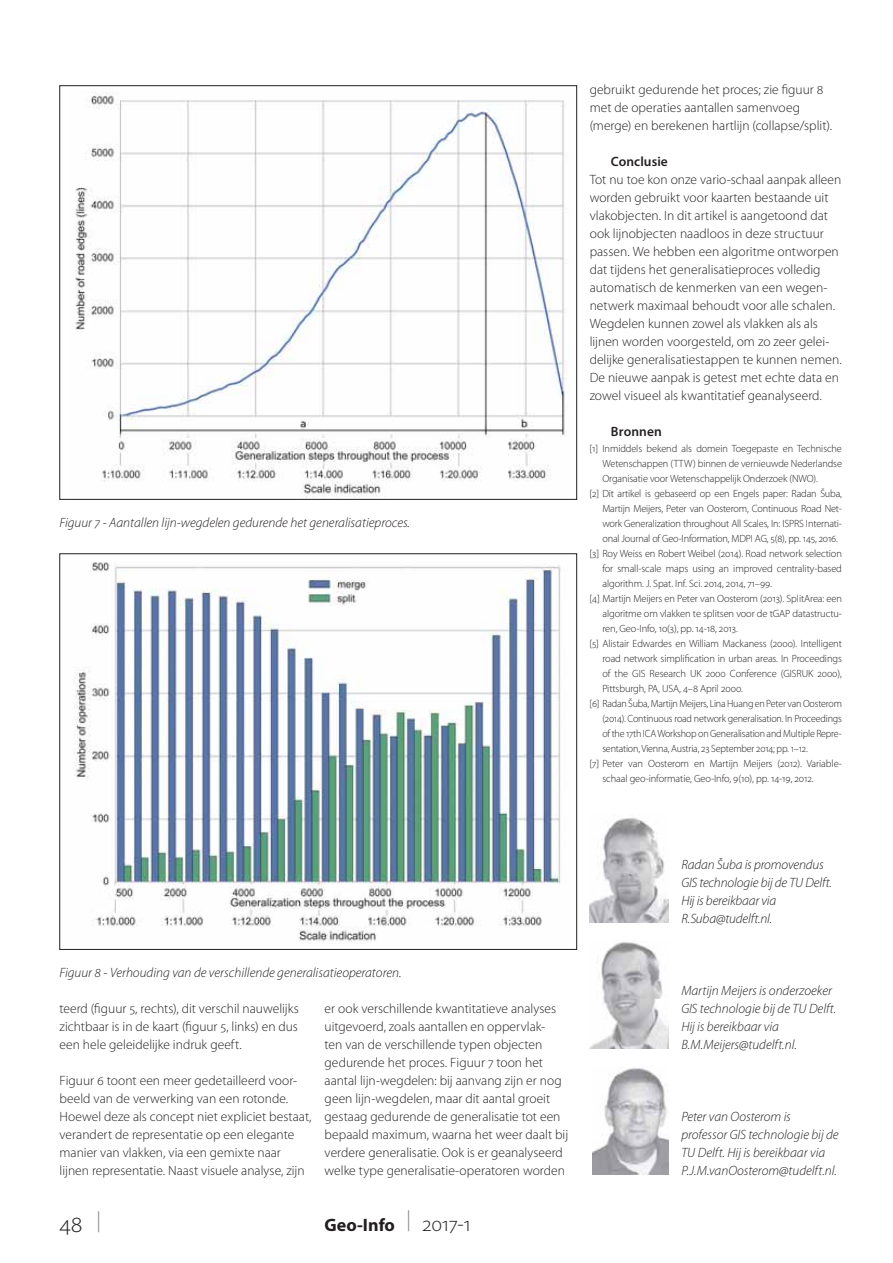
<style>
.page{position:relative;width:893px;height:1263px;background:#fff}
.page>*{position:absolute;margin:0;border:0;box-sizing:border-box;transform-origin:0 0}
.t1{font:300 24px "Myriad Pro";color:#231f20}
.t2{font:700 18px "Myriad Pro";color:#231f20}
.t3{font:300 13.5px/18px "Myriad Pro";color:#231f20}
.t4{font:italic 300 13.5px/18px "Myriad Pro";color:#231f20}
.t5{font:600 13.5px "Myriad Pro";letter-spacing:.005em;color:#231f20}
.t6{font:300 10.5px "Myriad Pro";letter-spacing:-.01em;color:#231f20}
.t7{font:300 10.5px "Myriad Pro";letter-spacing:-.01em;color:#231f20;scale:.96 1}
.s1{font-weight:300;font-size:21px}
</style>
<div class="page">
<img style="left:75px;top:92px;width:492px;height:406px">
<img style="left:74px;top:562px;width:487px;height:382px">
<img style="left:592px;top:1068px;width:77px;height:107px">
<img style="left:590px;top:942px;width:79px;height:107px">
<img style="left:590px;top:818px;width:79px;height:105px">
<p class="t4" style="left:60px;top:514px;width:352px">Figuur 7 - Aantallen lijn-wegdelen gedurende het generalisatieproces.</p>
<p class="t3" style="left:590px;top:82px;width:244px">gebruikt gedurende het proces; zie figuur 8 met de operaties aantallen samenvoeg (merge) en berekenen hartlijn (collapse/split).</p>
<p class="t5" style="left:611px;top:157px;width:58px">Conclusie</p>
<p class="t3" style="left:590px;top:172px;width:254px">Tot nu toe kon onze vario-schaal aanpak alleen worden gebruikt voor kaarten bestaande uit vlakobjecten. In dit artikel is aangetoond dat ook lijnobjecten naadloos in deze structuur passen. We hebben een algoritme ontworpen dat tijdens het generalisatieproces volledig automatisch de kenmerken van een wegen&shy;netwerk maximaal behoudt voor alle schalen.<br>Wegdelen kunnen zowel als vlakken als als lijnen worden voorgesteld, om zo zeer gelei&shy;delijke generalisatiestappen te kunnen nemen.<br>De nieuwe aanpak is getest met echte data en zowel visueel als kwantitatief geanalyseerd.</p>
<p class="t5" style="left:611px;top:427px;width:52px">Bronnen</p>
<p class="t6" style="left:590px;top:444px;width:254px">[1] Inmiddels bekend als domein Toegepaste en Technische</p>
<p class="t6" style="left:602px;top:459px;width:241px">Wetenschappen (TTW) binnen de vernieuwde Nederlandse</p>
<p class="t6" style="left:602px;top:474px;width:217px">Organisatie voor Wetenschappelijk Onderzoek (NWO).</p>
<p class="t6" style="left:590px;top:489px;width:254px">[2] Dit artikel is gebaseerd op een Engels paper: Radan Šuba,</p>
<p class="t6" style="left:602px;top:504px;width:241px">Martijn Meijers, Peter van Oosterom, Continuous Road Net-</p>
<p class="t6" style="left:602px;top:519px;width:241px">work Generalization throughout All Scales, In: ISPRS Internati-</p>
<p class="t6" style="left:602px;top:534px;width:237px">onal Journal of Geo-Information, MDPI AG, 5(8), pp. 145, 2016.</p>
<p class="t6" style="left:590px;top:549px;width:254px">[3] Roy Weiss en Robert Weibel (2014). Road network selection</p>
<p class="t6" style="left:602px;top:564px;width:241px">for small-scale maps using an improved centrality-based</p>
<p class="t6" style="left:602px;top:579px;width:171px">algorithm. J. Spat. Inf. Sci. 2014, 2014, 71–99.</p>
<p class="t6" style="left:590px;top:594px;width:254px">[4] Martijn Meijers en Peter van Oosterom (2013). SplitArea: een</p>
<p class="t6" style="left:602px;top:609px;width:241px">algoritme om vlakken te splitsen voor de tGAP datastructu-</p>
<p class="t6" style="left:602px;top:624px;width:137px">ren, Geo-Info, 10(3), pp. 14-18, 2013.</p>
<p class="t7" style="left:590px;top:639px;width:264px">[5] Alistair Edwardes en William Mackaness (2000). Intelligent</p>
<p class="t6" style="left:602px;top:654px;width:241px">road network simplification in urban areas. In Proceedings</p>
<p class="t6" style="left:602px;top:669px;width:241px">of the GIS Research UK 2000 Conference (GISRUK 2000),</p>
<p class="t6" style="left:602px;top:684px;width:142px">Pittsburgh, PA, USA, 4–8 April 2000.</p>
<p class="t7" style="left:590px;top:699px;width:264px">[6] Radan Šuba, Martijn Meijers, Lina Huang en Peter van Oosterom</p>
<p class="t7" style="left:602px;top:714px;width:251px">(2014). Continuous road network generalisation. In Proceedings</p>
<p class="t7" style="left:602px;top:729px;width:251px">of the 17th ICA Workshop on Generalisation and Multiple Repre-</p>
<p class="t7" style="left:602px;top:744px;width:215px">sentation, Vienna, Austria, 23 September 2014; pp. 1–12.</p>
<p class="t6" style="left:590px;top:759px;width:254px">[7] Peter van Oosterom en Martijn Meijers (2012). Variable-</p>
<p class="t6" style="left:602px;top:774px;width:213px">schaal geo-informatie, Geo-Info, 9(10), pp. 14-19, 2012.</p>
<p class="t4" style="left:60px;top:964px;width:344px">Figuur 8 - Verhouding van de verschillende generalisatieoperatoren.</p>
<p class="t3" style="left:60px;top:1000px;width:241px;text-align:justify">teerd (figuur 5, rechts), dit verschil nauwelijks zichtbaar is in de kaart (figuur 5, links) en dus een hele geleidelijke indruk geeft.</p>
<p class="t3" style="left:60px;top:1072px;width:254px">Figuur 6 toont een meer gedetailleerd voor&shy;beeld van de verwerking van een rotonde.<br>Hoewel deze als concept niet expliciet bestaat, verandert de representatie op een elegante manier van vlakken, via een gemixte naar lijnen representatie. Naast visuele analyse, zijn</p>
<p class="t3" style="left:325px;top:1000px;width:245px">er ook verschillende kwantitatieve analyses uitgevoerd, zoals aantallen en oppervlak-<br>ten van de verschillende typen objecten gedurende het proces. Figuur 7 toon het aantal lijn-wegdelen: bij aanvang zijn er nog geen lijn-wegdelen, maar dit aantal groeit gestaag gedurende de generalisatie tot een bepaald maximum, waarna het weer daalt bij verdere generalisatie. Ook is er geanalyseerd welke type generalisatie-operatoren worden</p>
<h1 class="t1" style="left:60px;top:1215px;width:43px">48 <sup>|</sup></h1>
<h2 class="t2" style="left:325px;top:1218px;width:148px">Geo-Info <sup>|</sup> <span class="s1">2017-1</span></h2>
<p class="t4" style="left:681px;top:856px;width:152px">Radan Šuba is promovendus<br>GIS technologie bij de TU Delft.<br>Hij is bereikbaar via<br>R.Suba@tudelft.nl.</p>
<p class="t4" style="left:681px;top:982px;width:156px">Martijn Meijers is onderzoeker<br>GIS technologie bij de TU Delft.<br>Hij is bereikbaar via<br>B.M.Meijers@tudelft.nl.</p>
<p class="t4" style="left:681px;top:1108px;width:159px">Peter van Oosterom is professor GIS technologie bij de<br>TU Delft. Hij is bereikbaar via<br>P.J.M.vanOosterom@tudelft.nl.</p>
</div>
